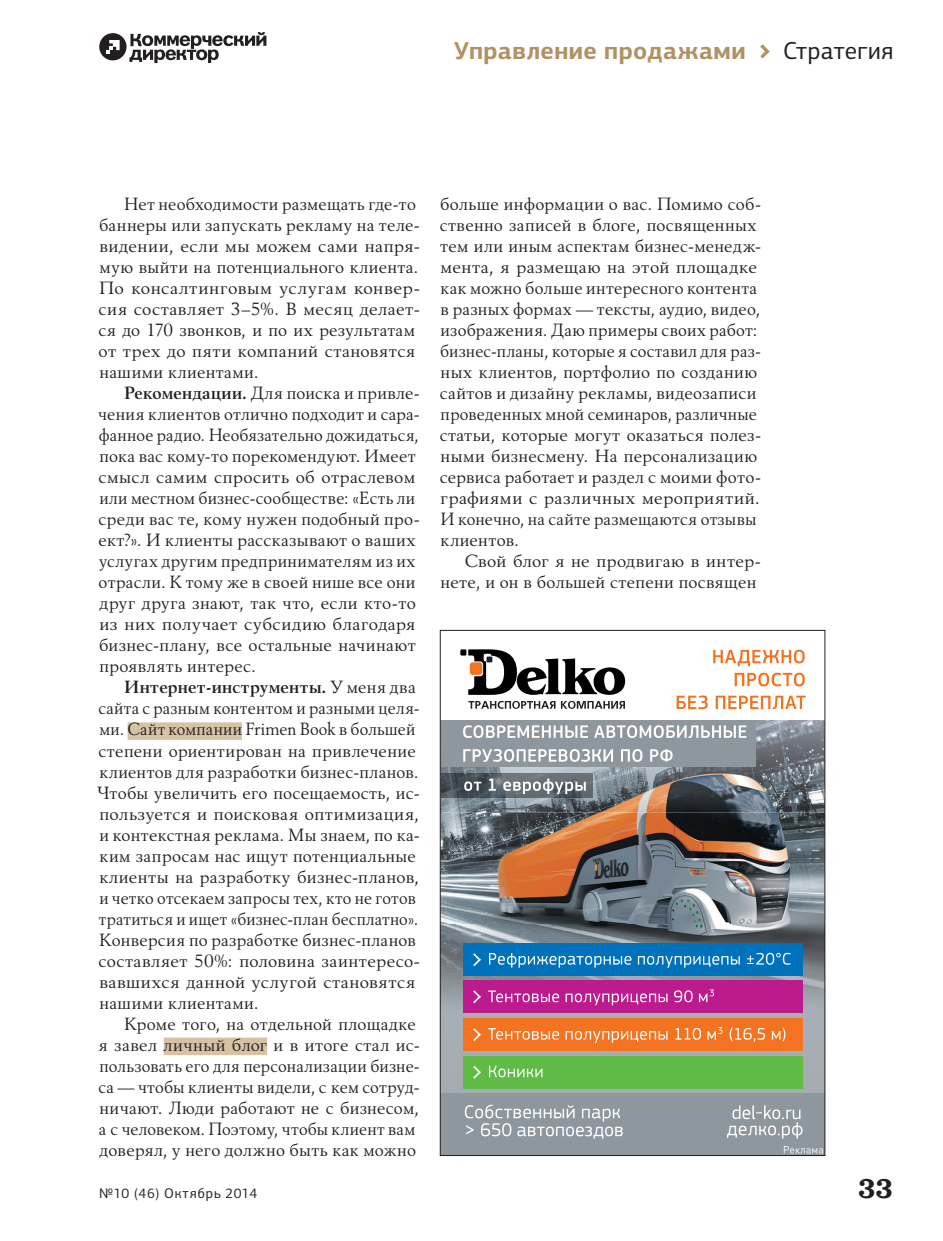
<style>
.page{position:relative;width:943px;height:1241px;background:#fff}
.page>*{position:absolute;margin:0;border:0;box-sizing:border-box;transform-origin:0 0}
.t1{font:700 28px "SPSL Clarendon";color:#231f20}
.t2{font:700 24.5px "PF Agora Sans Pro";letter-spacing:.02em;color:#b19263}
.t3{font:24.5px "PF Agora Sans Pro";letter-spacing:.01em;color:#231f20}
.t4{font:17.5px/21px "Revival 565 BT";letter-spacing:.02em;color:#231f20}
.t5{font:14px "PF Agora Sans Pro";letter-spacing:.065em;color:#231f20}
.s1{font-weight:700}
</style>
<div class="page">
<div style="left:99px;top:33px;width:27px;height:27px;background:#231f20;border-radius:50%"></div>
<svg style="left:129px;top:32px;width:137px;height:31px"></svg>
<svg style="left:106px;top:40px;width:14px;height:14px"></svg>
<svg style="left:760px;top:44px;width:9px;height:14px"></svg>
<div style="left:128px;top:722px;width:114px;height:17px;background:#d7c2a6"></div>
<div style="left:164px;top:1037px;width:103px;height:17px;background:#d7c2a6"></div>
<img style="left:442px;top:812px;width:381px;height:280px">
<img style="left:442px;top:720px;width:381px;height:92px">
<div style="left:440px;top:1092px;width:384px;height:63px;background:#8f979e"></div>
<svg style="left:727px;top:1105px;width:75px;height:33px"></svg>
<svg style="left:465px;top:1104px;width:158px;height:34px"></svg>
<svg style="left:460px;top:649px;width:165px;height:45px"></svg>
<svg style="left:468px;top:700px;width:87px;height:8px"></svg>
<svg style="left:561px;top:700px;width:64px;height:8px"></svg>
<div style="left:441px;top:720px;width:315px;height:46px;background:#8f979e"></div>
<img style="left:442px;top:773px;width:150px;height:24px">
<svg style="left:463px;top:725px;width:125px;height:13px"></svg>
<svg style="left:594px;top:725px;width:152px;height:13px"></svg>
<svg style="left:463px;top:749px;width:150px;height:12px"></svg>
<svg style="left:621px;top:749px;width:21px;height:12px"></svg>
<svg style="left:650px;top:749px;width:22px;height:12px"></svg>
<svg style="left:464px;top:781px;width:17px;height:9px"></svg>
<svg style="left:489px;top:778px;width:7px;height:12px"></svg>
<svg style="left:503px;top:778px;width:83px;height:16px"></svg>
<svg style="left:676px;top:695px;width:31px;height:14px"></svg>
<svg style="left:715px;top:695px;width:90px;height:14px"></svg>
<svg style="left:713px;top:649px;width:91px;height:17px"></svg>
<svg style="left:734px;top:672px;width:70px;height:14px"></svg>
<div style="left:463px;top:943px;width:339px;height:32px;background:#0072bc"></div>
<div style="left:463px;top:980px;width:339px;height:32px;background:#bc1b8d"></div>
<div style="left:463px;top:1018px;width:339px;height:32px;background:#f47321"></div>
<div style="left:463px;top:1056px;width:339px;height:32px;background:#60bb46"></div>
<svg style="left:489px;top:953px;width:142px;height:14px"></svg>
<svg style="left:638px;top:955px;width:101px;height:12px"></svg>
<svg style="left:747px;top:952px;width:43px;height:12px"></svg>
<svg style="left:488px;top:990px;width:71px;height:12px"></svg>
<svg style="left:565px;top:993px;width:102px;height:12px"></svg>
<svg style="left:674px;top:990px;width:18px;height:12px"></svg>
<svg style="left:699px;top:989px;width:15px;height:12px"></svg>
<svg style="left:488px;top:1028px;width:71px;height:11px"></svg>
<svg style="left:565px;top:1031px;width:102px;height:11px"></svg>
<svg style="left:675px;top:1028px;width:26px;height:11px"></svg>
<svg style="left:707px;top:1027px;width:15px;height:12px"></svg>
<svg style="left:729px;top:1027px;width:36px;height:14px"></svg>
<svg style="left:771px;top:1027px;width:14px;height:14px"></svg>
<svg style="left:489px;top:1065px;width:53px;height:12px"></svg>
<svg style="left:473px;top:953px;width:8px;height:13px"></svg>
<svg style="left:473px;top:990px;width:8px;height:13px"></svg>
<svg style="left:473px;top:1028px;width:8px;height:12px"></svg>
<svg style="left:473px;top:1066px;width:8px;height:12px"></svg>
<svg style="left:783px;top:1146px;width:39px;height:7px"></svg>
<h2 class="t2" style="left:454px;top:35px;width:293px">Управление продажами</h2>
<h2 class="t3" style="left:783px;top:35px;width:112px">Стратегия</h2>
<p class="t4" style="left:98px;top:194px;width:323px;text-indent:26px">Нет необходимости размещать где-то баннеры или запускать рекламу на теле&shy;видении, если мы можем сами напря&shy;мую выйти на потенциального клиента.<br>По консалтинговым услугам конвер&shy;сия составляет 3–5%. В месяц делает&shy;ся до 170 звонков, и по их результатам от трех до пяти компаний становятся нашими клиентами.</p>
<p class="t4" style="left:98px;top:383px;width:323px;text-indent:26px"><span class="s1">Рекомендации.</span> Для поиска и привле&shy;чения клиентов отлично подходит и сара&shy;фанное радио. Необязательно дожидаться, пока вас кому‑то порекомендуют. Имеет смысл самим спросить об отраслевом или местном бизнес-сообществе: «Есть ли среди вас те, кому нужен подобный про&shy;ект?». И клиенты рассказывают о ваших услугах другим предпринимателям из их отрасли. К тому же в своей нише все они друг друга знают, так что, если кто‑то из них получает субсидию благодаря бизнес-плану, все остальные начинают проявлять интерес.</p>
<p class="t4" style="left:97px;top:677px;width:324px;text-indent:27px"><span class="s1">Интернет-инструменты.</span> У меня два сайта с разным контентом и разными целя&shy;ми. Сайт компании Frimen Book в большей степени ориентирован на привлечение клиентов для разработки бизнес-планов.<br>Чтобы увеличить его посещаемость, ис&shy;пользуется и поисковая оптимизация, и контекстная реклама. Мы знаем, по ка&shy;ким запросам нас ищут потенциальные клиенты на разработку бизнес-планов, и четко отсекаем запросы тех, кто не готов тратиться и ищет «бизнес-план бесплатно».<br>Конверсия по разработке бизнес-планов составляет 50%: половина заинтересо&shy;вавшихся данной услугой становятся нашими клиентами.</p>
<p class="t4" style="left:98px;top:1013px;width:323px;text-indent:26px">Кроме того, на отдельной площадке я завел личный блог и в итоге стал ис&shy;пользовать его для персонализации бизне&shy;са — чтобы клиенты видели, с кем сотруд&shy;ничают. Люди работают не с бизнесом, а с человеком. Поэтому, чтобы клиент вам доверял, у него должно быть как можно</p>
<p class="t4" style="left:439px;top:194px;width:323px">больше информации о вас. Помимо соб&shy;ственно записей в блоге, посвященных тем или иным аспектам бизнес-менедж&shy;мента, я размещаю на этой площадке как можно больше интересного контента в разных формах — тексты, аудио, видео, изображения. Даю примеры своих работ: бизнес-планы, которые я составил для раз&shy;ных клиентов, портфолио по созданию сайтов и дизайну рекламы, видеозаписи проведенных мной семинаров, различные статьи, которые могут оказаться полез&shy;ными бизнесмену. На персонализацию сервиса работает и раздел с моими фото&shy;графиями с различных мероприятий.<br>И конечно, на сайте размещаются отзывы клиентов.</p>
<p class="t4" style="left:440px;top:551px;width:322px;text-align:right">Свой блог я не продвигаю в интер&shy;нете, и он в большей степени посвящен</p>
<p class="t5" style="left:99px;top:1184px;width:159px">№10 (46) Октябрь 2014</p>
<h1 class="t1" style="left:857px;top:1173px;width:37px">33</h1>
</div>
